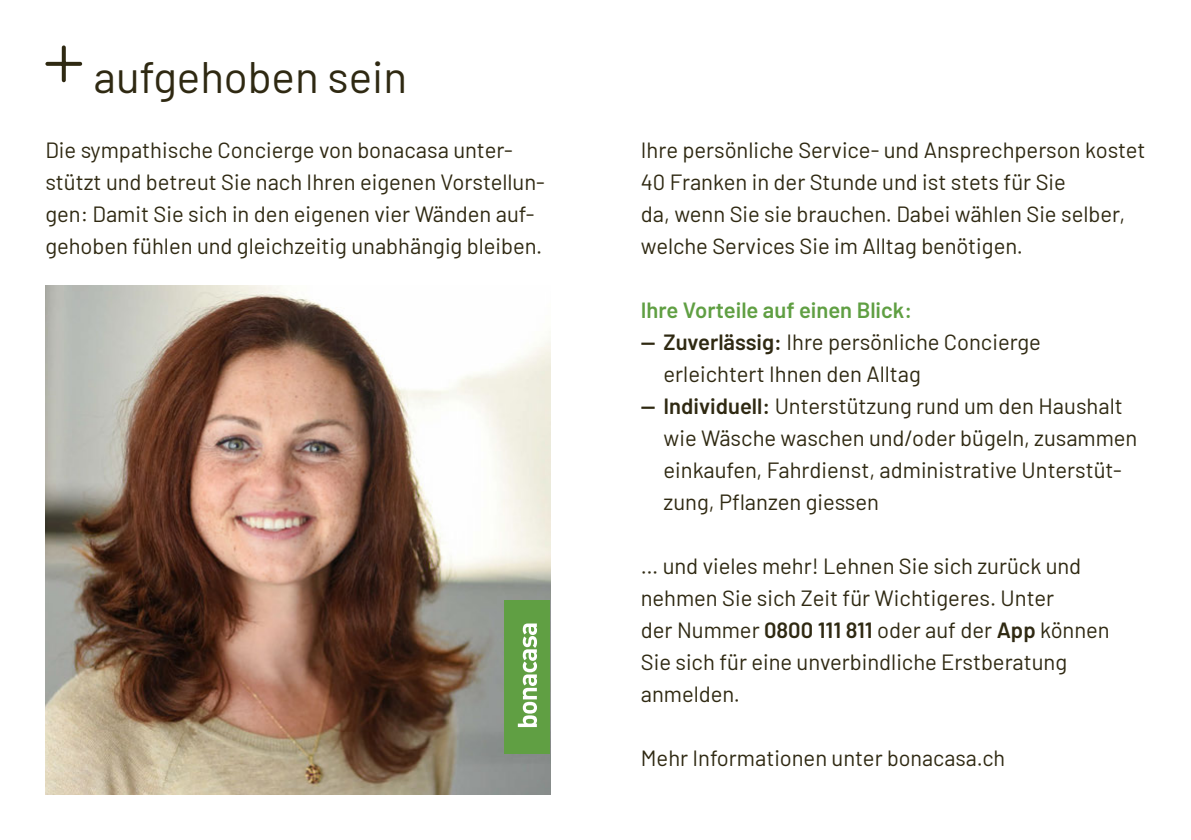
<style>
.page{position:relative;width:1191px;height:840px;background:#fff}
.page>*{position:absolute;margin:0;border:0;box-sizing:border-box;transform-origin:0 0}
.t1{font:44px "Barlow";color:#2f2912}
.t2{font:22px/32px "Barlow";color:#2f2912}
.t3{font:600 22px "Barlow";color:#609f43}
.s1{font-weight:600}
</style>
<div class="page">
<img style="left:45px;top:285px;width:505px;height:509px">
<svg style="left:62px;top:47px;width:4px;height:33px"></svg>
<svg style="left:47px;top:62px;width:33px;height:4px"></svg>
<div style="left:505px;top:600px;width:45px;height:153px;background:#609f43"></div>
<svg style="left:518px;top:623px;width:19px;height:103px"></svg>
<h1 class="t1" style="left:94px;top:46px;width:315px">aufgehoben sein</h1>
<p class="t2" style="left:45px;top:132px;width:501px">Die sympathische Concierge von bonacasa unter&shy;stützt und betreut Sie nach Ihren eigenen Vorstellun&shy;gen: Damit Sie sich in den eigenen vier Wänden auf&shy;gehoben fühlen und gleichzeitig unabhängig bleiben.</p>
<p class="t2" style="left:641px;top:132px;width:506px">Ihre persönliche Service- und Ansprechperson kostet 40 Franken in der Stunde und ist stets für Sie<br>da, wenn Sie sie brauchen. Dabei wählen Sie selber, welche Services Sie im Alltag benötigen.</p>
<p class="t3" style="left:641px;top:293px;width:273px">Ihre Vorteile auf einen Blick:</p>
<p class="t2" style="left:663px;top:324px;width:379px;text-indent:-23px"><span class="s1">— Zuverlässig:</span> Ihre persönliche Concierge erleichtert Ihnen den Alltag</p>
<p class="t2" style="left:663px;top:388px;width:475px;text-indent:-23px"><span class="s1">— Individuell:</span> Unterstützung rund um den Haushalt wie Wäsche waschen und/oder bügeln, zusammen einkaufen, Fahrdienst, administrative Unterstüt&shy;zung, Pflanzen giessen</p>
<p class="t2" style="left:641px;top:548px;width:470px">… und vieles mehr! Lehnen Sie sich zurück und nehmen Sie sich Zeit für Wichtigeres. Unter<br>der Nummer <span class="s1">0800 111 811</span> oder auf der <span class="s1">App</span> können Sie sich für eine unverbindliche Erstberatung anmelden.</p>
<p class="t2" style="left:641px;top:740px;width:366px">Mehr Informationen unter bonacasa.ch</p>
</div>
